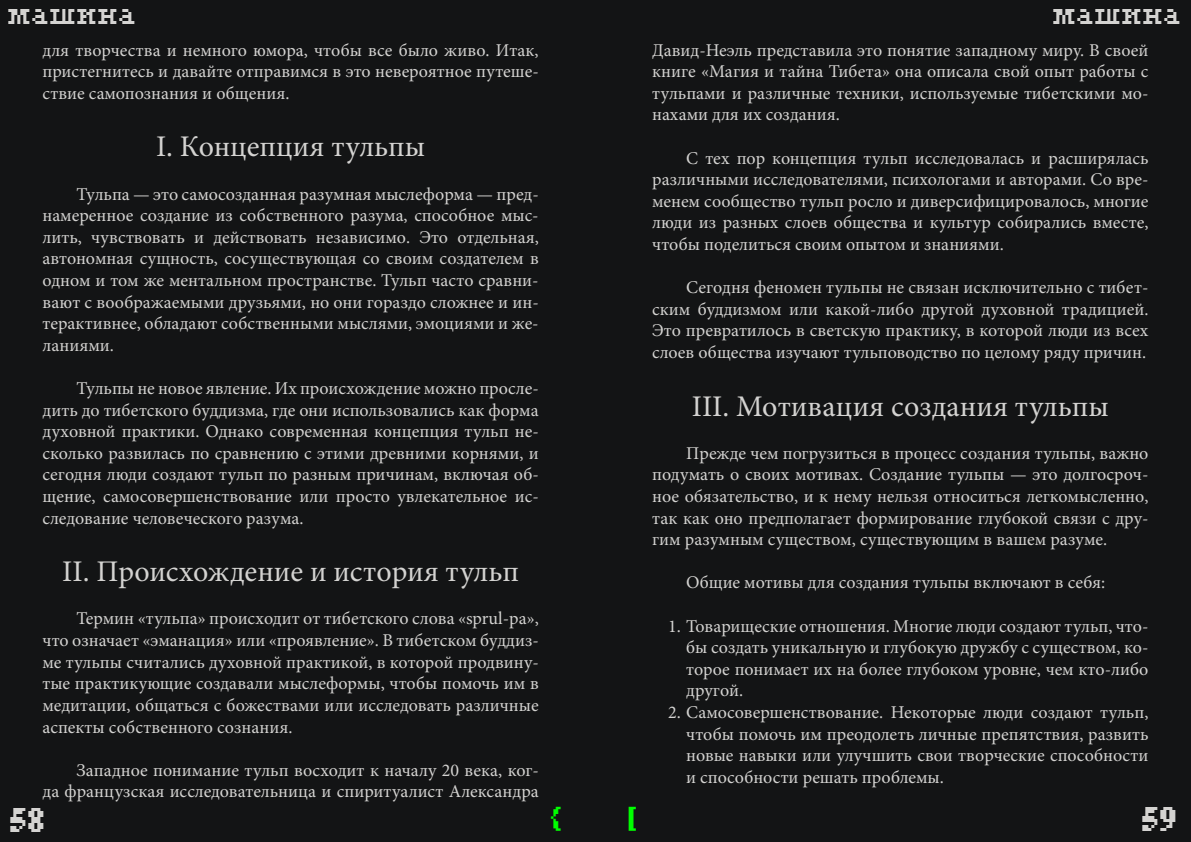
<style>
.page{position:relative;width:1191px;height:842px;background:#131415}
.page>*{position:absolute;margin:0;border:0;box-sizing:border-box;transform-origin:0 0}
.t1{font:30px "Minion Pro";color:#d4d3d1}
.t2{font:30px "Pixel Times";color:#d4d3d1}
.t3{font:700 30px "Pixel Times";color:#d4d3d1}
.t4{font:700 24px "Pixel Times";color:#0f0}
.t5{font:18px/21.6px "Minion Pro";color:#d4d3d1;text-align:justify}
</style>
<div class="page">
<h1 class="t2" style="left:9px;top:-9px;width:131px">машина</h1>
<h1 class="t2" style="left:1053px;top:-9px;width:130px">машина</h1>
<p class="t5" style="left:43px;top:39px;width:498px">для творчества и немного юмора, чтобы все было живо. Итак, пристегнитесь и давайте отправимся в это невероятное путеше&shy;ствие самопознания и общения.</p>
<h1 class="t1" style="left:156px;top:127px;width:271px">I. Концепция тульпы</h1>
<p class="t5" style="left:43px;top:183px;width:498px;text-indent:34px">Тульпа — это самосозданная разумная мыслеформа — пред&shy;намеренное создание из собственного разума, способное мыс&shy;лить, чувствовать и действовать независимо. Это отдельная, автономная сущность, сосуществующая со своим создателем в одном и том же ментальном пространстве. Тульп часто сравни&shy;вают с воображаемыми друзьями, но они гораздо сложнее и ин&shy;терактивнее, обладают собственными мыслями, эмоциями и же&shy;ланиями.</p>
<p class="t5" style="left:43px;top:378px;width:498px;text-indent:34px">Тульпы не новое явление. Их происхождение можно просле&shy;дить до тибетского буддизма, где они использовались как форма духовной практики. Однако современная концепция тульп не&shy;сколько развилась по сравнению с этими древними корнями, и сегодня люди создают тульп по разным причинам, включая об&shy;щение, самосовершенствование или просто увлекательное ис&shy;следование человеческого разума.</p>
<h1 class="t1" style="left:62px;top:552px;width:458px">II. Происхождение и история тульп</h1>
<p class="t5" style="left:43px;top:608px;width:498px;text-indent:34px">Термин «тульпа» происходит от тибетского слова «sprul-pa», что означает «эманация» или «проявление». В тибетском буддиз&shy;ме тульпы считались духовной практикой, в которой продвину&shy;тые практикующие создавали мыслеформы, чтобы помочь им в медитации, общаться с божествами или исследовать различные аспекты собственного сознания.</p>
<p class="t5" style="left:43px;top:759px;width:498px;text-align:right">Западное понимание тульп восходит к началу 20 века, ког-<br>да французская исследовательница и спиритуалист Александра</p>
<p class="t5" style="left:652px;top:39px;width:498px">Давид-Неэль представила это понятие западному миру. В своей книге «Магия и тайна Тибета» она описала свой опыт работы с тульпами и различные техники, используемые тибетскими мо&shy;нахами для их создания.</p>
<p class="t5" style="left:652px;top:147px;width:498px;text-indent:34px">С тех пор концепция тульп исследовалась и расширялась различными исследователями, психологами и авторами. Со вре&shy;менем сообщество тульп росло и диверсифицировалось, многие люди из разных слоев общества и культур собирались вместе, чтобы поделиться своим опытом и знаниями.</p>
<p class="t5" style="left:652px;top:277px;width:498px;text-indent:34px">Сегодня феномен тульпы не связан исключительно с тибет&shy;ским буддизмом или какой-либо другой духовной традицией.<br>Это превратилось в светскую практику, в которой люди из всех слоев общества изучают тульповодство по целому ряду причин.</p>
<h1 class="t1" style="left:692px;top:386px;width:418px">III. Мотивация создания тульпы</h1>
<p class="t5" style="left:652px;top:442px;width:498px;text-indent:34px">Прежде чем погрузиться в процесс создания тульпы, важно подумать о своих мотивах. Создание тульпы — это долгосроч&shy;ное обязательство, и к нему нельзя относиться легкомысленно, так как оно предполагает формирование глубокой связи с дру&shy;гим разумным существом, существующим в вашем разуме.</p>
<p class="t5" style="left:686px;top:572px;width:420px">Общие мотивы для создания тульпы включают в себя:</p>
<p class="t5" style="left:686px;top:615px;width:464px;text-indent:-18px">1. Товарищеские отношения. Многие люди создают тульп, что&shy;бы создать уникальную и глубокую дружбу с существом, ко&shy;торое понимает их на более глубоком уровне, чем кто-либо другой.</p>
<p class="t5" style="left:686px;top:702px;width:464px;text-indent:-18px">2. Самосовершенствование. Некоторые люди создают тульп, чтобы помочь им преодолеть личные препятствия, развить новые навыки или улучшить свои творческие способности и способности решать проблемы.</p>
<h2 class="t4" style="left:551px;top:799px;width:13px">{</h2>
<h2 class="t4" style="left:629px;top:799px;width:11px">[</h2>
<h1 class="t3" style="left:10px;top:799px;width:37px">58</h1>
<h1 class="t3" style="left:1142px;top:798px;width:37px">59</h1>
</div>
